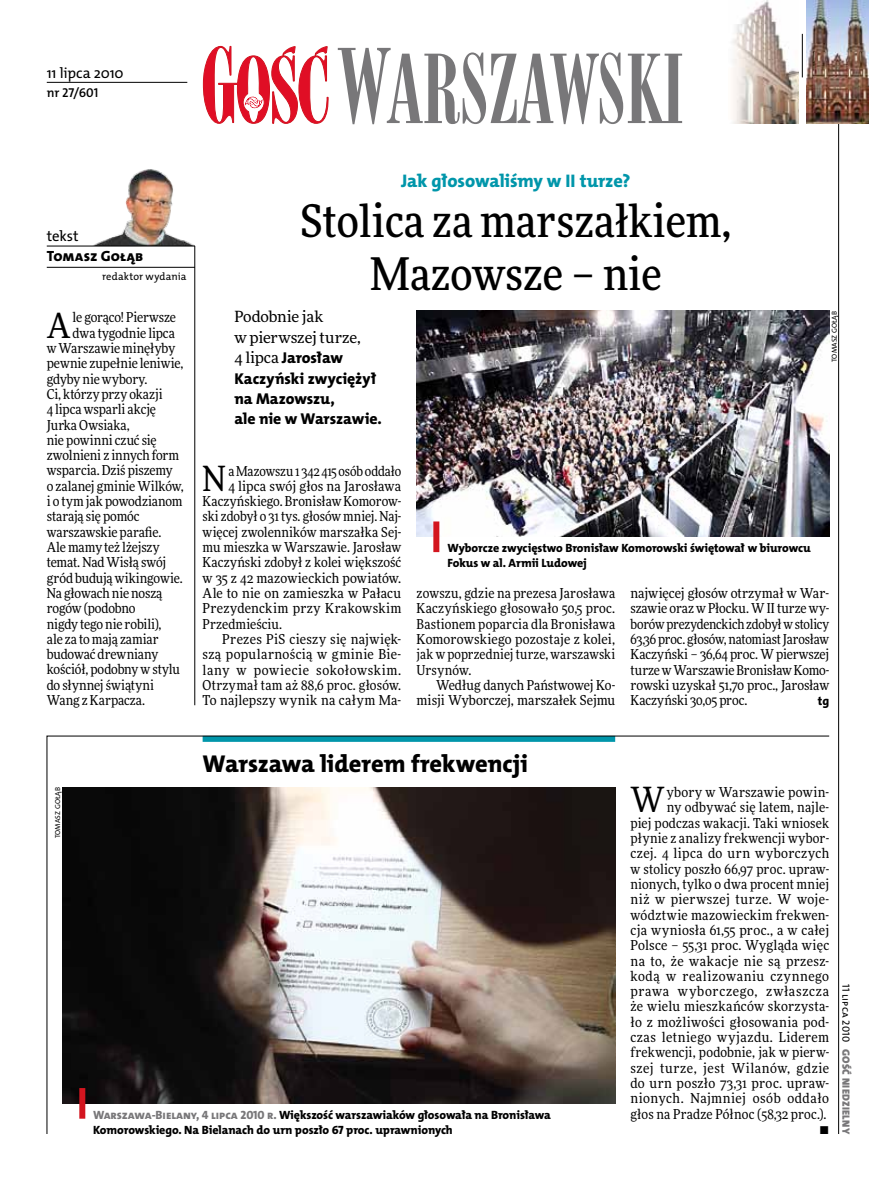
<style>
.page{position:relative;width:893px;height:1191px;background:#fff}
.page>*{position:absolute;margin:0;border:0;box-sizing:border-box;transform-origin:0 0}
.t1{font:500 45px/52.5px "Freeday Narrow";color:#000;text-align:center}
.t2{font:34.8px "Freeday Narrow News";color:#000}
.t3{font:24.45px "The Mix HP8 Ex Bld";letter-spacing:-.005em;color:#000}
.t4{font:18.3px "The Mix HP8 Ex Bld";letter-spacing:-.005em;color:#0096aa}
.t5{font:15.75px/20.4px "The Mix HP8 Ex Bld";letter-spacing:-.005em;color:#000}
.t6{font:15.45px/20.4px "Freeday News";letter-spacing:-.01em;color:#000}
.t7{font:14.85px "The Mix HP5 Plain";letter-spacing:-.01em;color:#000}
.t8{font:14.85px "The Mix HP8 Ex Bld";letter-spacing:.01em;color:#000}
.t9{font:13.65px/15.3px "Freeday Narrow News";letter-spacing:.01em;color:#000;text-align:justify}
.t10{font:13.65px "Freeday Narrow News";letter-spacing:-.01em;color:#000}
.t11{font:13.65px "Freeday Narrow News";letter-spacing:-.015em;color:#000}
.t12{font:13.65px "Freeday Narrow News";letter-spacing:.04em;color:#000}
.t13{font:12.9px "The Mix HP6 Se Bld";color:#000}
.t14{font:12.3px "The Mix HP8 Ex Bld";color:#000}
.t15{font:12px/15.3px "The Mix HP8 Ex Bld";letter-spacing:-.005em;color:#000}
.t16{font:10.5px "The Mix HP5 Plain";letter-spacing:.015em;color:#000}
.t17{font:10.5px "The Mix HP9 Blk";letter-spacing:.025em;color:#787779}
.t18{font:7.2px "The Mix HP5 Plain";letter-spacing:.01em;color:#000}
.s1{font-family:"Freeday News";font-size:15.45px}
.s2{color:#787779}
</style>
<div class="page">
<hr style="left:838px;top:68px;width:1px;height:1066px;background:#000">
<hr style="left:802px;top:34px;width:1px;height:43px;background:#000">
<svg style="left:47px;top:735px;width:783px;height:399px"></svg>
<hr style="left:195px;top:246px;width:1px;height:459px;background:#000">
<img style="left:732px;top:0;width:66px;height:123px">
<svg style="left:203px;top:46px;width:126px;height:78px"></svg>
<svg style="left:338px;top:48px;width:344px;height:76px"></svg>
<img style="left:806px;top:0;width:63px;height:123px">
<img style="left:78px;top:169px;width:117px;height:77px">
<hr style="left:47px;top:246px;width:148px;height:1px;background:#000">
<hr style="left:47px;top:267px;width:148px;height:1px;background:#000">
<hr style="left:47px;top:82px;width:140px;height:1px;background:#000">
<img style="left:62px;top:787px;width:553px;height:316px">
<div style="left:79px;top:1088px;width:6px;height:30px;background:#d3151f"></div>
<img style="left:416px;top:311px;width:413px;height:226px">
<div style="left:433px;top:521px;width:6px;height:31px;background:#d3151f"></div>
<p class="t7" style="left:47px;top:63px;width:78px">11 lipca 2010</p>
<p class="t13" style="left:47px;top:85px;width:53px">nr 27/601</p>
<p class="t7" style="left:47px;top:227px;width:33px">tekst</p>
<p class="t8" style="left:47px;top:247px;width:98px">Tomasz Gołąb</p>
<p class="t16" style="left:102px;top:270px;width:86px">redaktor wydania</p>
<h2 class="t2" style="left:47px;top:304px;width:25px">A</h2>
<p class="t11" style="left:73px;top:309px;width:105px">le gorąco! Pierwsze</p>
<p class="t9" style="left:73px;top:325px;width:104px">dwa tygodnie lipca</p>
<p class="t9" style="left:47px;top:340px;width:130px">w Warszawie minęłyby</p>
<p class="t9" style="left:47px;top:356px;width:138px">pewnie zupełnie leniwie,</p>
<p class="t9" style="left:47px;top:371px;width:102px">gdyby nie wybory.</p>
<p class="t10" style="left:47px;top:386px;width:117px">Ci, którzy przy okazji</p>
<p class="t9" style="left:47px;top:401px;width:111px">4 lipca wsparli akcję</p>
<p class="t9" style="left:47px;top:417px;width:85px">Jurka Owsiaka,</p>
<p class="t9" style="left:47px;top:432px;width:111px">nie powinni czuć się</p>
<p class="t10" style="left:47px;top:447px;width:134px">zwolnieni z innych form</p>
<p class="t10" style="left:47px;top:462px;width:127px">wsparcia. Dziś piszemy</p>
<p class="t9" style="left:47px;top:478px;width:138px">o zalanej gminie Wilków,</p>
<p class="t9" style="left:47px;top:493px;width:137px">i o tym jak powodzianom</p>
<p class="t10" style="left:47px;top:508px;width:94px">starają się pomóc</p>
<p class="t9" style="left:47px;top:524px;width:116px">warszawskie parafie.</p>
<p class="t10" style="left:47px;top:539px;width:114px">Ale mamy też lżejszy</p>
<p class="t11" style="left:47px;top:554px;width:121px">temat. Nad Wisłą swój</p>
<p class="t9" style="left:47px;top:570px;width:137px">gród budują wikingowie.</p>
<p class="t10" style="left:47px;top:584px;width:117px">Na głowach nie noszą</p>
<p class="t10" style="left:47px;top:600px;width:90px">rogów (podobno</p>
<p class="t10" style="left:47px;top:615px;width:116px">nigdy tego nie robili),</p>
<p class="t9" style="left:47px;top:631px;width:114px">ale za to mają zamiar</p>
<p class="t10" style="left:47px;top:646px;width:113px">budować drewniany</p>
<p class="t10" style="left:47px;top:661px;width:135px">kościół, podobny w stylu</p>
<p class="t9" style="left:47px;top:677px;width:109px">do słynnej świątyni</p>
<p class="t9" style="left:47px;top:692px;width:100px">Wang z Karpacza.</p>
<h3 class="t4" style="left:401px;top:169px;width:231px">Jak głosowaliśmy w II turze?</h3>
<h1 class="t1" style="left:300px;top:194px;width:432px">Stolica za marszałkiem,<br>Mazowsze – nie</h1>
<p class="t6" style="left:234px;top:306px;width:128px">Podobnie jak<br>w pierwszej turze,</p>
<p class="t5" style="left:234px;top:348px;width:149px"><span class="s1">4 lipca</span> Jarosław<br>Kaczyński zwyciężył na Mazowszu,<br>ale nie w Warszawie.</p>
<p class="t18" style="left:830px;top:362px;width:53px;rotate:-90deg">Tomasz Gołąb</p>
<h2 class="t2" style="left:203px;top:457px;width:25px">N</h2>
<p class="t9" style="left:228px;top:463px;width:174px">a Mazowszu 1 342 415 osób oddało</p>
<p class="t9" style="left:228px;top:478px;width:174px">4 lipca swój głos na Jarosława</p>
<p class="t9" style="left:203px;top:493px;width:200px">Kaczyńskiego. Bronisław Komorow-</p>
<p class="t9" style="left:203px;top:509px;width:200px">ski zdobył o 31 tys. głosów mniej. Naj-</p>
<p class="t9" style="left:203px;top:524px;width:200px">więcej zwolenników marszałka Sej-</p>
<p class="t9" style="left:203px;top:539px;width:200px">mu mieszka w Warszawie. Jarosław</p>
<p class="t9" style="left:203px;top:555px;width:200px">Kaczyński zdobył z kolei większość</p>
<p class="t9" style="left:203px;top:570px;width:200px">w 35 z 42 mazowieckich powiatów.</p>
<p class="t9" style="left:203px;top:585px;width:200px">Ale to nie on zamieszka w Pałacu</p>
<p class="t9" style="left:203px;top:600px;width:200px">Prezydenckim przy Krakowskim</p>
<p class="t9" style="left:203px;top:616px;width:81px">Przedmieściu.</p>
<p class="t9" style="left:222px;top:631px;width:181px">Prezes PiS cieszy się najwięk-</p>
<p class="t9" style="left:203px;top:646px;width:200px">szą popularnością w gminie Bie-</p>
<p class="t12" style="left:203px;top:661px;width:200px">lany w powiecie sokołowskim.</p>
<p class="t9" style="left:203px;top:677px;width:200px">Otrzymał tam aż 88,6 proc. głosów.</p>
<p class="t9" style="left:203px;top:692px;width:200px">To najlepszy wynik na całym Ma-</p>
<p class="t15" style="left:448px;top:540px;width:365px">Wyborcze zwycięstwo Bronisław Komorowski świętował w biurowcu<br>Fokus w al. Armii Ludowej</p>
<p class="t9" style="left:417px;top:585px;width:200px">zowszu, gdzie na prezesa Jarosława Kaczyńskiego głosowało 50,5 proc.<br>Bastionem poparcia dla Bronisława Komorowskiego pozostaje z kolei, jak w poprzedniej turze, warszawski Ursynów.</p>
<p class="t9" style="left:417px;top:677px;width:200px;text-align:right">Według danych Państwowej Ko&shy;misji Wyborczej, marszałek Sejmu</p>
<p class="t9" style="left:630px;top:585px;width:200px">najwięcej głosów otrzymał w War&shy;szawie oraz w Płocku. W II turze wy&shy;borów prezydenckich zdobył w stolicy 63,36 proc. głosów, natomiast Jarosław Kaczyński – 36,64 proc. W pierwszej turze w Warszawie Bronisław Komo&shy;rowski uzyskał 51,70 proc., Jarosław Kaczyński 30,05 proc.</p>
<p class="t14" style="left:818px;top:693px;width:13px">tg</p>
<h3 class="t3" style="left:203px;top:747px;width:327px">Warszawa liderem frekwencji</h3>
<p class="t18" style="left:53px;top:838px;width:53px;rotate:-90deg">Tomasz Gołąb</p>
<p class="t15" style="left:93px;top:1107px;width:459px"><span class="s2">Warszawa-Bielany, 4 lipca 2010 r.</span> Większość warszawiaków głosowała na Bronisława<br>Komorowskiego. Na Bielanach do urn poszło 67 proc. uprawnionych</p>
<p class="t9" style="left:630px;top:784px;width:200px;text-align:right">ybory w Warszawie powin-<br>ny odbywać się latem, najle-<br>piej podczas wakacji. Taki wniosek płynie z analizy frekwencji wybor&shy;czej. 4 lipca do urn wyborczych w stolicy poszło 66,97 proc. upraw&shy;nionych, tylko o dwa procent mniej niż w pierwszej turze. W woje&shy;wództwie mazowieckim frekwen&shy;cja wyniosła 61,55 proc., a w całej<br>Polsce – 55,31 proc. Wygląda więc na to, że wakacje nie są przesz&shy;kodą w realizowaniu czynnego prawa wyborczego, zwłaszcza że wielu mieszkańców skorzysta&shy;ło z możliwości głosowania pod&shy;czas letniego wyjazdu. Liderem frekwencji, podobnie, jak w pierw&shy;szej turze, jest Wilanów, gdzie do urn poszło 73,31 proc. upraw&shy;nionych. Najmniej osób oddało głos na Pradze Północ (58,32 proc.). •</p>
<h2 class="t2" style="left:630px;top:778px;width:36px">W</h2>
<p class="t16" style="left:853px;top:984px;width:60px;rotate:90deg">11 lipca 2010</p>
<p class="t17" style="left:853px;top:1049px;width:86px;rotate:90deg">Gość Niedzielny</p>
</div>
